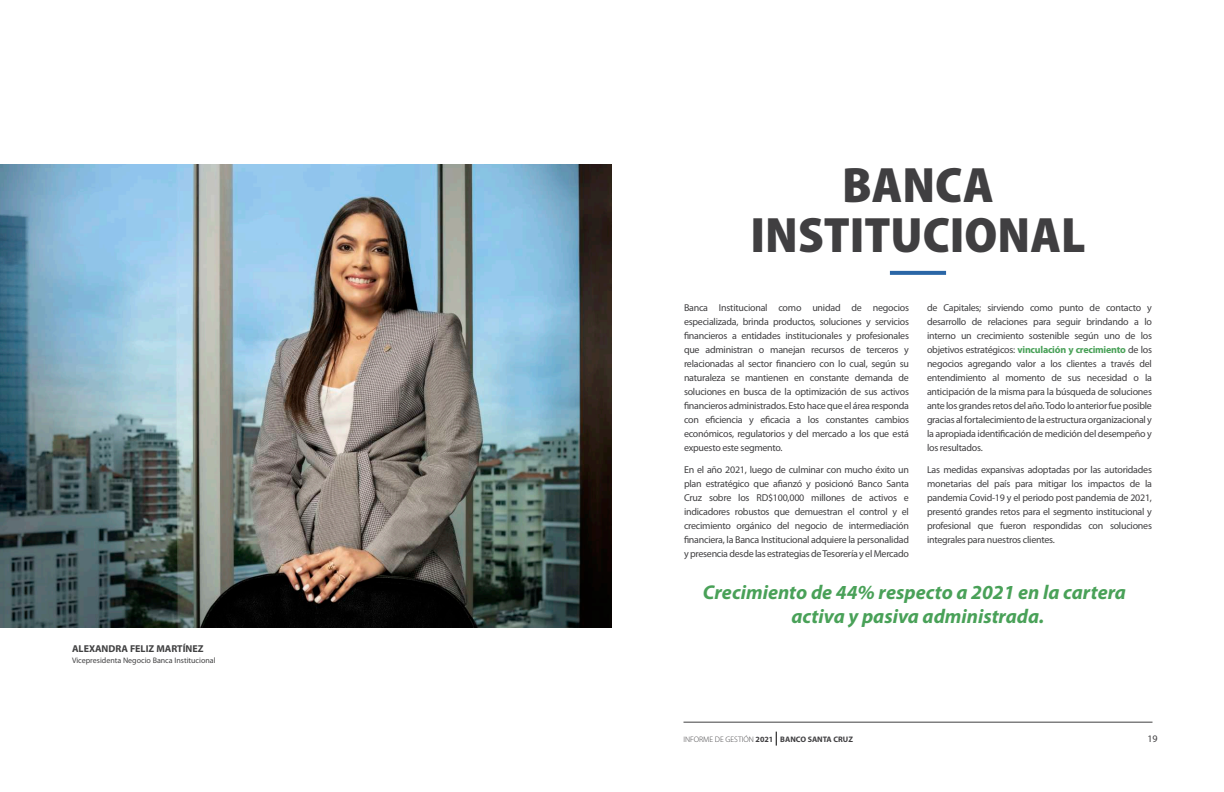
<style>
.page{position:relative;width:1224px;height:792px;background:#fff}
.page>*{position:absolute;margin:0;border:0;box-sizing:border-box;transform-origin:0 0}
.t1{font:900 semi-condensed 50px/50px "Myriad Pro";color:#403f41;text-align:center}
.t2{font:italic 700 20px/24px "Myriad Pro";color:#49a158;text-align:center}
.t3{font:10px/14px "Myriad Pro";letter-spacing:-.025em;color:#403f41;text-align:justify}
.t4{font:700 10px "Myriad Pro";color:#414142}
.t5{font:8px "Myriad Pro";color:#414142}
.t6{font:700 8px "Myriad Pro";color:#403f41}
.s1{font-weight:700;color:#49a158}
.s2{font-weight:300}
</style>
<div class="page">
<svg style="left:776px;top:732px;width:1px;height:13px"></svg>
<hr style="left:684px;top:722px;width:468px;height:1px;background:#403f41">
<svg style="left:892px;top:271px;width:52px;height:4px"></svg>
<img style="left:0;top:164px;width:612px;height:464px">
<p class="t4" style="left:72px;top:644px;width:133px">ALEXANDRA FELIZ MARTÍNEZ</p>
<p class="t5" style="left:72px;top:657px;width:145px">Vicepresidenta Negocio Banca Institucional</p>
<h1 class="t1" style="left:751px;top:164px;width:336px">BANCA<br>INSTITUCIONAL</h1>
<p class="t3" style="left:684px;top:301px;width:227px">Banca Institucional como unidad de negocios especializada, brinda productos, soluciones y servicios financieros a entidades institucionales y profesionales que administran o manejan recursos de terceros y relacionadas al sector financiero con lo cual, según su naturaleza se mantienen en constante demanda de soluciones en busca de la optimización de sus activos financieros administrados. Esto hace que el área responda con eficiencia y eficacia a los constantes cambios económicos, regulatorios y del mercado a los que está expuesto este segmento.</p>
<p class="t3" style="left:684px;top:463px;width:227px">En el año 2021, luego de culminar con mucho éxito un plan estratégico que afianzó y posicionó Banco Santa Cruz sobre los RD$100,000 millones de activos e indicadores robustos que demuestran el control y el crecimiento orgánico del negocio de intermediación financiera, la Banca Institucional adquiere la personalidad y presencia desde las estrategias deTesorería y elMercado</p>
<p class="t3" style="left:927px;top:301px;width:227px">de Capitales; sirviendo como punto de contacto y desarrollo de relaciones para seguir brindando a lo interno un crecimiento sostenible según uno de los objetivos estratégicos: <span class="s1">vinculación y crecimiento</span> de los negocios agregando valor a los clientes a través del entendimiento al momento de sus necesidad o la anticipación de la misma para la búsqueda de soluciones ante los grandes retos del año.Todo lo anterior fue posible gracias al fortalecimiento de la estructura organizacional y la apropiada identificación de medición del desempeño y los resultados.</p>
<p class="t3" style="left:927px;top:463px;width:227px">Las medidas expansivas adoptadas por las autoridades monetarias del país para mitigar los impactos de la pandemia Covid-19 y el periodo post pandemia de 2021, presentó grandes retos para el segmento institucional y profesional que fueron respondidas con soluciones integrales para nuestros clientes.</p>
<h2 class="t2" style="left:703px;top:582px;width:425px">Crecimiento de 44% respecto a 2021 en la cartera activa y pasiva administrada.</h2>
<p class="t6" style="left:683px;top:736px;width:171px"><span class="s2">INFORME DE GESTIÓN</span> 2021 BANCO SANTA CRUZ</p>
<p class="t3" style="left:1147px;top:733px;width:12px">19</p>
</div>
